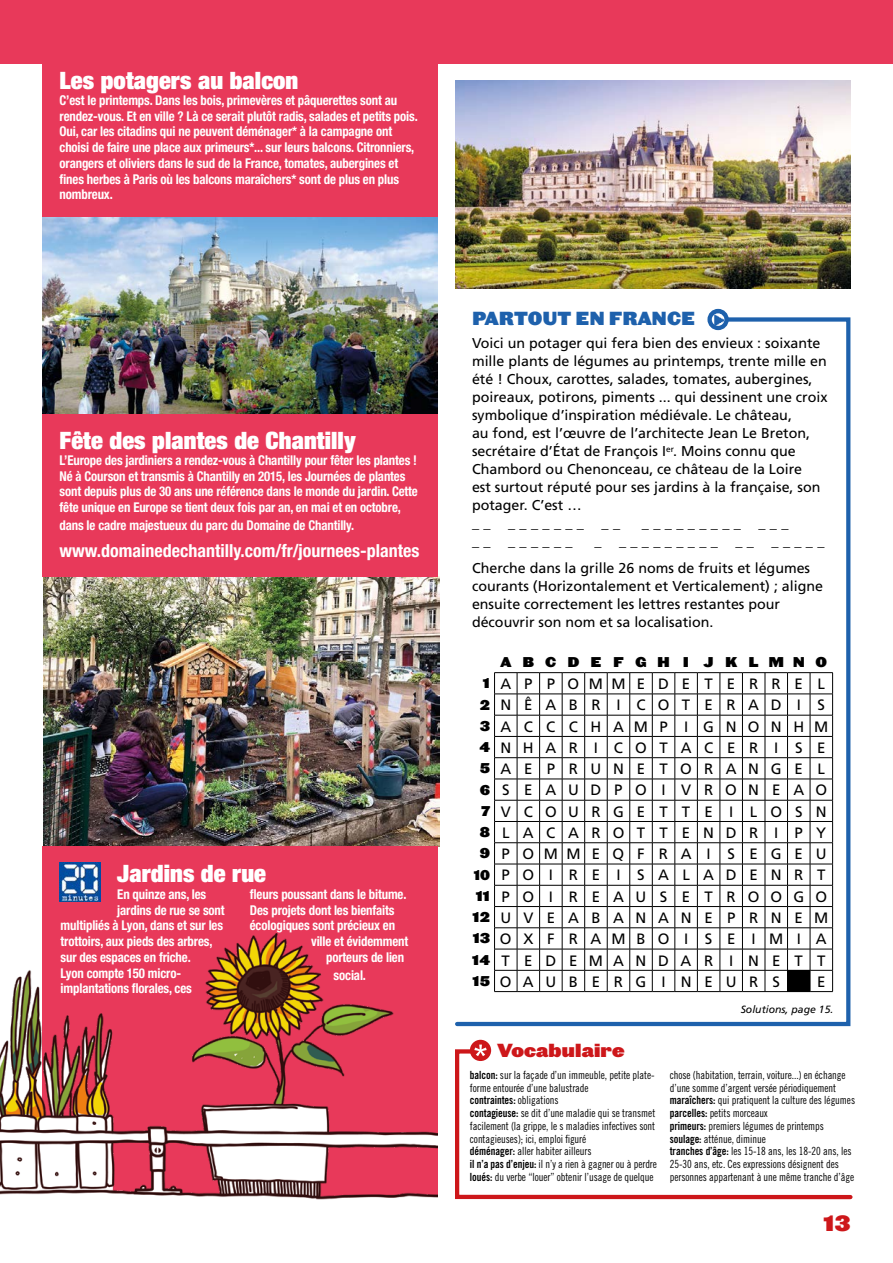
<style>
.page{position:relative;width:893px;height:1263px;background:#fff}
.page>*{position:absolute;margin:0;border:0;box-sizing:border-box;transform-origin:0 0}
.t1{font:900 condensed 24px "Helvetica Neue LT Pro";letter-spacing:.005em;color:#fff}
.t2{font:21px "Leviathan HTF Black";color:#cd171a}
.t3{font:700 condensed 18px "Helvetica Neue LT Pro";color:#fff}
.t4{font:18px "Leviathan HTF Black";color:#1e61ac;scale:.95 1}
.t5{font:18px "Leviathan HTF Black";letter-spacing:.01em;color:#cd171a}
.t6{font:15px "Frutiger";letter-spacing:.835em;color:#000}
.t7{font:15px "Frutiger";letter-spacing:.89em;color:#000}
.t8{font:15px "Frutiger";letter-spacing:.865em;color:#000}
.t9{font:15px "Frutiger";letter-spacing:.765em;color:#000}
.t10{font:14.25px/18px "Frutiger";color:#000}
.t11{font:900 14.25px "Frutiger";color:#000}
.t12{font:700 condensed 13.5px/15.8px "Helvetica Neue LT Pro";letter-spacing:-.01em;color:#fff;scale:.95 1}
.t13{font:13.5px "Leviathan HTF Black";letter-spacing:.82em;color:#000}
.t14{font:11.25px/12.8px "Trade Gothic Cond Eighteen";letter-spacing:-.005em;color:#000;scale:.94 1}
.t15{font:11.25px "Trade Gothic Bold Cond Twenty";letter-spacing:-.005em;color:#000;scale:.94 1}
.t16{font:italic 10.5px "Frutiger";color:#000}
.s1{font-family:"Leviathan HTF Black";font-size:13.5px}
.s2{font-family:"Trade Gothic Bold Cond Twenty"}
.s3{font-family:"Trade Gothic Cond Eighteen"}
</style>
<div class="page">
<img style="left:44px;top:576px;width:395px;height:270px">
<img style="left:43px;top:216px;width:395px;height:198px">
<svg style="left:455px;top:1049px;width:398px;height:151px"></svg>
<div style="left:470px;top:1040px;width:21px;height:21px;background:#cd171a;border-radius:50%"></div>
<svg style="left:474px;top:1044px;width:13px;height:12px"></svg>
<svg style="left:455px;top:317px;width:396px;height:710px"></svg>
<img style="left:710px;top:311px;width:17px;height:17px;border-radius:8px">
<div style="left:707px;top:309px;width:22px;height:21px;border:4px solid #1e61ac;border-radius:50%"></div>
<svg style="left:494px;top:672px;width:339px;height:320px"></svg>
<div style="left:0;top:0;width:893px;height:63px;background:#e8395a"></div>
<div style="left:43px;top:54px;width:395px;height:162px;background:#e8395a"></div>
<div style="left:43px;top:414px;width:395px;height:162px;background:#e8395a"></div>
<div style="left:43px;top:846px;width:395px;height:353px;background:#e8395a"></div>
<img style="left:59px;top:862px;width:41px;height:39px">
<img style="left:455px;top:81px;width:395px;height:207px">
<img style="left:0;top:933px;width:437px;height:266px">
<h1 class="t1" style="left:60px;top:65px;width:240px">Les potagers au balcon</h1>
<p class="t12" style="left:60px;top:92px;width:379px">C’est le printemps. Dans les bois, primevères et pâquerettes sont au rendez-vous. Et en ville ? Là ce serait plutôt radis, salades et petits pois.<br>Oui, car les citadins qui ne peuvent déménager* à la campagne ont choisi de faire une place aux primeurs*... sur leurs balcons. Citronniers, orangers et oliviers dans le sud de la France, tomates, aubergines et fines herbes à Paris où les balcons maraîchers* sont de plus en plus nombreux.</p>
<h1 class="t1" style="left:60px;top:425px;width:298px">Fête des plantes de Chantilly</h1>
<p class="t12" style="left:60px;top:452px;width:379px">L’Europe des jardiniers a rendez-vous à Chantilly pour fêter les plantes !<br>Né à Courson et transmis à Chantilly en 2015, les Journées de plantes sont depuis plus de 30 ans une référence dans le monde du jardin. Cette fête unique en Europe se tient deux fois par an, en mai et en octobre,</p>
<p class="t12" style="left:60px;top:517px;width:312px">dans le cadre majestueux du parc du Domaine de Chantilly.</p>
<h3 class="t3" style="left:60px;top:539px;width:361px">www.domainedechantilly.com/fr/journees-plantes</h3>
<h1 class="t1" style="left:117px;top:858px;width:150px">Jardins de rue</h1>
<p class="t12" style="left:117px;top:886px;width:95px">En quinze ans, les</p>
<p class="t12" style="left:117px;top:902px;width:115px">jardins de rue se sont</p>
<p class="t12" style="left:61px;top:917px;width:173px">multipliés à Lyon, dans et sur les</p>
<p class="t12" style="left:61px;top:933px;width:161px">trottoirs, aux pieds des arbres,</p>
<p class="t12" style="left:61px;top:949px;width:139px">sur des espaces en friche.</p>
<p class="t12" style="left:61px;top:965px;width:128px">Lyon compte 150 micro-</p>
<p class="t12" style="left:61px;top:980px;width:140px">implantations florales, ces</p>
<p class="t12" style="left:250px;top:886px;width:166px">fleurs poussant dans le bitume.</p>
<p class="t12" style="left:250px;top:902px;width:154px">Des projets dont les bienfaits</p>
<p class="t12" style="left:250px;top:917px;width:154px">écologiques sont précieux en</p>
<p class="t12" style="left:311px;top:933px;width:104px">ville et évidemment</p>
<p class="t12" style="left:326px;top:949px;width:84px">porteurs de lien</p>
<p class="t12" style="left:334px;top:967px;width:36px">social.</p>
<h3 class="t4" style="left:472px;top:307px;width:236px">PARTOUT EN FRANCE</h3>
<p class="t10" style="left:472px;top:334px;width:357px">Voici un potager qui fera bien des envieux : soixante mille plants de légumes au printemps, trente mille en été ! Choux, carottes, salades, tomates, aubergines, poireaux, potirons, piments ... qui dessinent une croix symbolique d’inspiration médiévale. Le château,<br>au fond, est l’œuvre de l’architecte Jean Le Breton, secrétaire d’État de François I<sup>er</sup>. Moins connu que Chambord ou Chenonceau, ce château de la Loire<br>est surtout réputé pour ses jardins à la française, son potager. C’est …</p>
<p class="t11" style="left:472px;top:515px;width:150px">_ _ _ _ _ _ _ _ _ _ _</p>
<p class="t11" style="left:642px;top:515px;width:148px">_ _ _ _ _ _ _ _ _ _ _ _</p>
<p class="t11" style="left:472px;top:533px;width:102px">_ _ _ _ _ _ _ _</p>
<p class="t11" style="left:594px;top:533px;width:232px">_ _ _ _ _ _ _ _ _ _ _ _ _ _ _ _ _</p>
<p class="t10" style="left:472px;top:559px;width:353px">Cherche dans la grille 26 noms de fruits et légumes courants (Horizontalement et Verticalement) ; aligne ensuite correctement les lettres restantes pour découvrir son nom et sa localisation.</p>
<p class="t13" style="left:500px;top:653px;width:328px">ABCDEFGH I JKLMNO</p>
<p class="t8" style="left:483px;top:675px;width:344px"><span class="s1">1</span>APPOMMEDETERRE L</p>
<p class="t6" style="left:480px;top:696px;width:347px"><span class="s1">2</span>NÊABR I COTERAD I S</p>
<p class="t9" style="left:480px;top:718px;width:350px"><span class="s1">3</span>AC C CHAMP I GNONHM</p>
<p class="t6" style="left:479px;top:739px;width:348px"><span class="s1">4</span>NHAR I COTACER I S E</p>
<p class="t6" style="left:480px;top:760px;width:347px"><span class="s1">5</span>AEPRUNETORANGE L</p>
<p class="t6" style="left:480px;top:781px;width:349px"><span class="s1">6</span>S EAUDPO I VRONEAO</p>
<p class="t8" style="left:481px;top:803px;width:347px"><span class="s1">7</span>VCOURGETTE I LOSN</p>
<p class="t6" style="left:480px;top:824px;width:348px"><span class="s1">8</span>LACAROTTENDR I PY</p>
<p class="t6" style="left:480px;top:845px;width:348px"><span class="s1">9</span>POMMEQFRA I S EGEU</p>
<p class="t7" style="left:474px;top:866px;width:353px"><span class="s1">10</span>POI RE I SALADENRT</p>
<p class="t6" style="left:476px;top:888px;width:353px"><span class="s1">11</span>PO I REAUS ETROOGO</p>
<p class="t6" style="left:473px;top:909px;width:357px"><span class="s1">12</span>UVEABANANE PRNEM</p>
<p class="t7" style="left:473px;top:930px;width:355px"><span class="s1">13</span>OXFRAMBOI SE IMI A</p>
<p class="t6" style="left:472px;top:951px;width:355px"><span class="s1">14</span>TEDEMANDAR I NETT</p>
<p class="t6" style="left:473px;top:973px;width:309px"><span class="s1">15</span>OAUBERG I NEURS</p>
<p class="t6" style="left:817px;top:973px;width:10px">E</p>
<h3 class="t5" style="left:497px;top:1039px;width:128px">Vocabulaire</h3>
<p class="t14" style="left:470px;top:1068px;width:198px"><span class="s2">balcon:</span> sur la façade d’un immeuble, petite plate&shy;forme entourée d’une balustrade</p>
<p class="t15" style="left:470px;top:1093px;width:96px">contraintes: <span class="s3">obligations</span></p>
<p class="t14" style="left:470px;top:1107px;width:201px"><span class="s2">contagieuse:</span> se dit d’une maladie qui se transmet facilement (la grippe, le s maladies infectives sont contagieuses); ici, emploi figuré<br><span class="s2">déménager:</span> aller habiter ailleurs<br><span class="s2">il n’a pas d’enjeu:</span> il n’y a rien à gagner ou à perdre <span class="s2">loués:</span> du verbe “louer” obtenir l’usage de quelque</p>
<p class="t16" style="left:741px;top:1003px;width:94px">Solutions, page 15.</p>
<p class="t14" style="left:670px;top:1068px;width:199px">chose (habitation, terrain, voiture...) en échange d’une somme d’argent versée périodiquement <span class="s2">maraîchers:</span> qui pratiquent la culture des légumes <span class="s2">parcelles:</span> petits morceaux<br><span class="s2">primeurs:</span> premiers légumes de printemps <span class="s2">soulage:</span> atténue, diminue<br><span class="s2">tranches d’âge:</span> les 15-18 ans, les 18-20 ans, les 25-30 ans, etc. Ces expressions désignent des personnes appartenant à une même tranche d’âge</p>
<h2 class="t2" style="left:823px;top:1210px;width:29px">13</h2>
</div>
